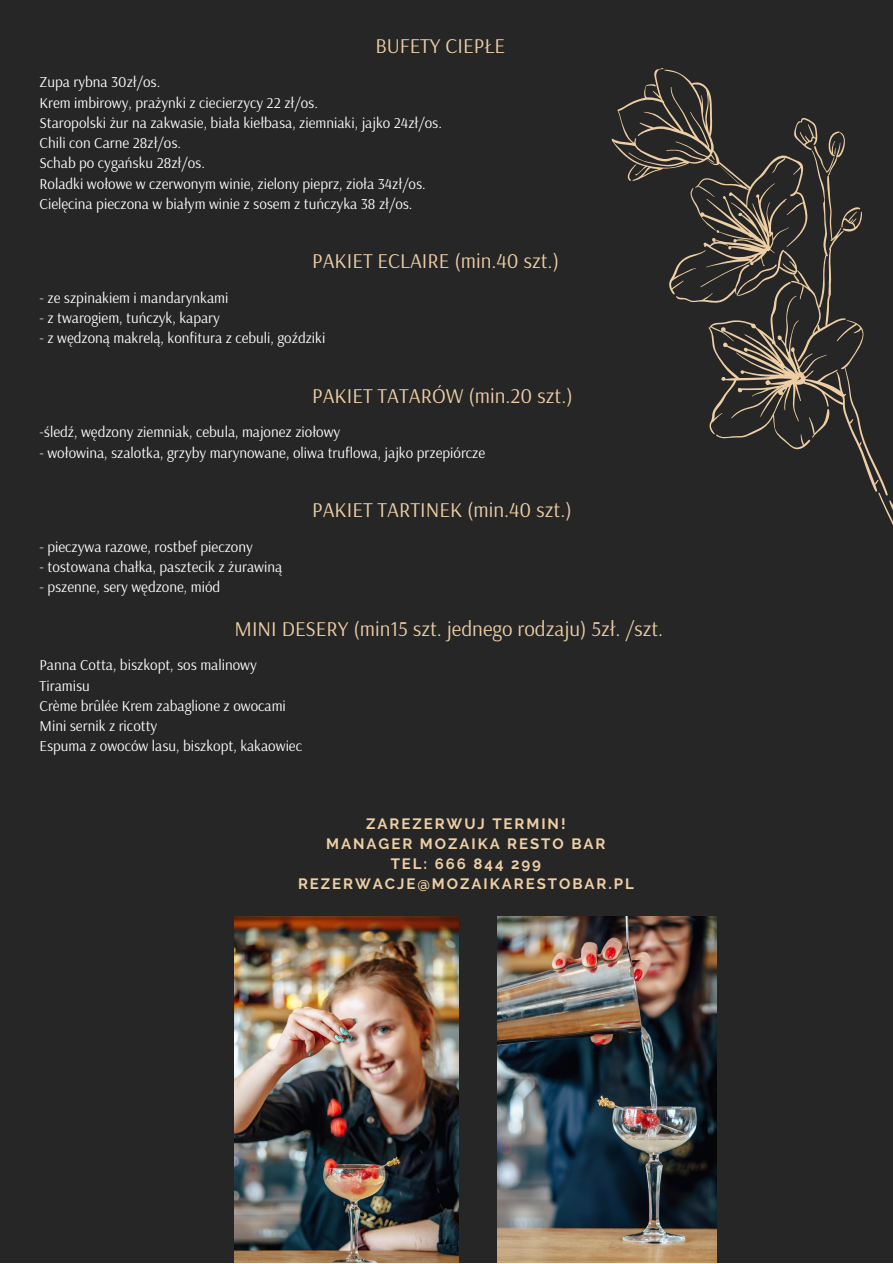
<style>
.page{position:relative;width:893px;height:1264px;background:#fff}
.page>*{position:absolute;margin:0;border:0;box-sizing:border-box;transform-origin:0 0}
.t1{font:21px "Arsenal";color:#edcea5}
.t2{font:15px/20.2px "Arsenal";color:#fff}
.t3{font:700 15px/20.2px "Raleway";letter-spacing:.13em;color:#edcea5;text-align:center}
</style>
<div class="page">
<div style="left:0;top:0;width:892px;height:1262px;background:#262626"></div>
<img style="left:234px;top:916px;width:224px;height:346px">
<img style="left:498px;top:916px;width:218px;height:346px">
<svg style="left:611px;top:68px;width:281px;height:455px"></svg>
<h1 class="t1" style="left:375px;top:32px;width:131px">BUFETY CIEPŁE</h1>
<p class="t2" style="left:39px;top:72px;width:404px">Zupa rybna 30zł/os.<br>Krem imbirowy, prażynki z ciecierzycy 22 zł/os.<br>Staropolski żur na zakwasie, biała kiełbasa, ziemniaki, jajko 24zł/os.<br>Chili con Carne 28zł/os.<br>Schab po cygańsku 28zł/os.<br>Roladki wołowe w czerwonym winie, zielony pieprz, zioła 34zł/os.<br>Cielęcina pieczona w białym winie z sosem z tuńczyka 38 zł/os.</p>
<h1 class="t1" style="left:312px;top:247px;width:248px">PAKIET ECLAIRE (min.40 szt.)</h1>
<p class="t2" style="left:39px;top:287px;width:190px">- ze szpinakiem i mandarynkami</p>
<p class="t2" style="left:39px;top:307px;width:182px">- z twarogiem, tuńczyk, kapary</p>
<p class="t2" style="left:39px;top:328px;width:287px">- z wędzoną makrelą, konfitura z cebuli, goździki</p>
<h1 class="t1" style="left:312px;top:382px;width:262px">PAKIET TATARÓW (min.20 szt.)</h1>
<p class="t2" style="left:39px;top:422px;width:302px">-śledź, wędzony ziemniak, cebula, majonez ziołowy</p>
<p class="t2" style="left:39px;top:442px;width:447px">- wołowina, szalotka, grzyby marynowane, oliwa truflowa, jajko przepiórcze</p>
<h1 class="t1" style="left:312px;top:496px;width:261px">PAKIET TARTINEK (min.40 szt.)</h1>
<p class="t2" style="left:39px;top:536px;width:215px">- pieczywa razowe, rostbef pieczony</p>
<p class="t2" style="left:39px;top:556px;width:244px">- tostowana chałka, pasztecik z żurawiną</p>
<p class="t2" style="left:39px;top:576px;width:182px">- pszenne, sery wędzone, miód</p>
<h1 class="t1" style="left:234px;top:614px;width:430px">MINI DESERY (min15 szt. jednego rodzaju) 5zł. /szt.</h1>
<p class="t2" style="left:39px;top:654px;width:264px">Panna Cotta, biszkopt, sos malinowy<br>Tiramisu<br>Crème brûlée Krem zabaglione z owocami<br>Mini sernik z ricotty<br>Espuma z owoców lasu, biszkopt, kakaowiec</p>
<p class="t3" style="left:298px;top:813px;width:337px">ZAREZERWUJ TERMIN!<br>MANAGER MOZAIKA RESTO BAR<br>TEL: 666 844 299<br>REZERWACJE@MOZAIKARESTOBAR.PL</p>
</div>
